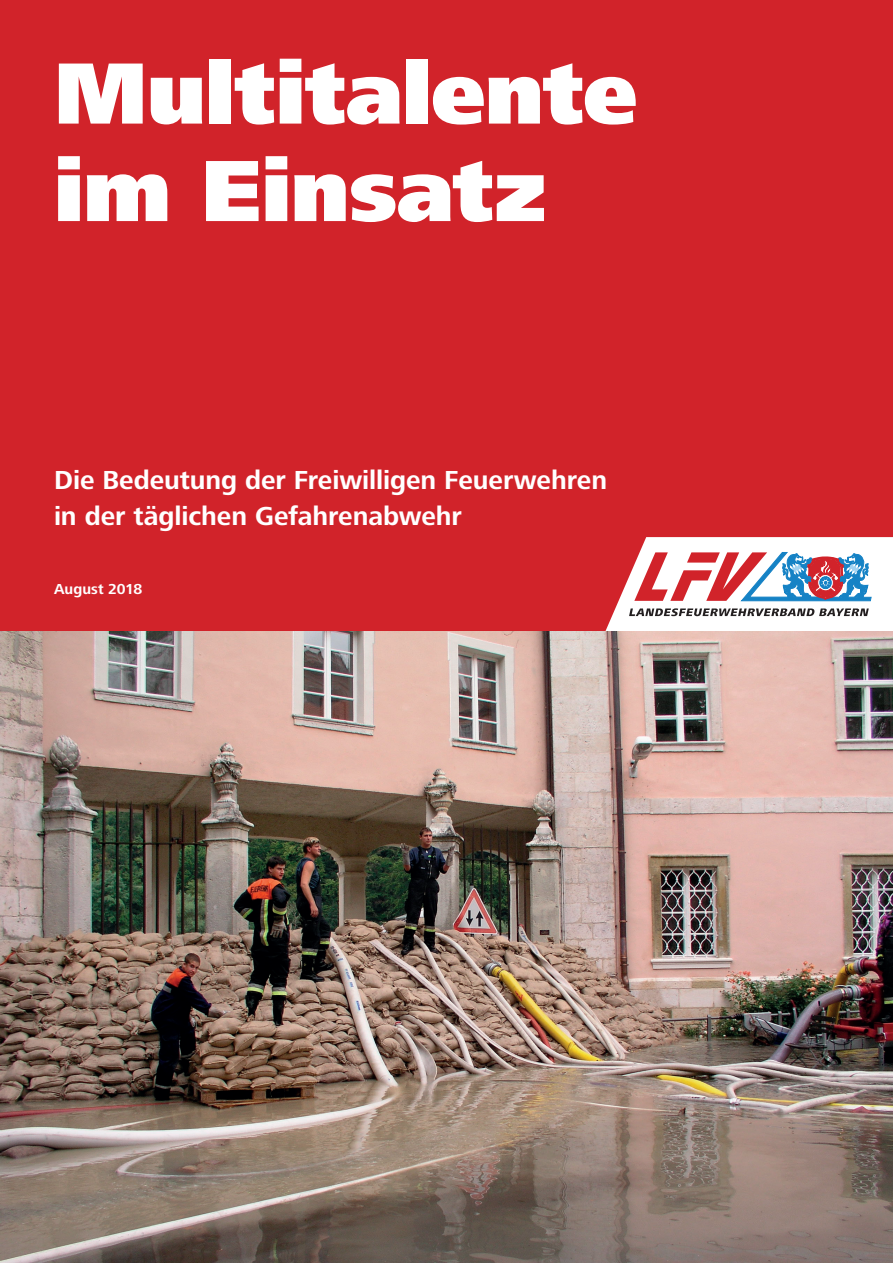
<style>
.page{position:relative;width:893px;height:1263px;background:#fff}
.page>*{position:absolute;margin:0;border:0;box-sizing:border-box;transform-origin:0 0}
.t1{font:900 90px/97.5px "Frutiger Next LT";letter-spacing:-.01em;color:#fff}
.t2{font:700 27px/36px "Frutiger Next LT";letter-spacing:-.005em;color:#fff}
.t3{font:700 15px "Frutiger Next LT";letter-spacing:.005em;color:#fff}
</style>
<div class="page">
<div style="left:0;top:0;width:893px;height:631px;background:#d1232a"></div>
<img style="left:0;top:631px;width:893px;height:632px">
<h1 class="t1" style="left:54px;top:44px;width:585px">Multitalente im Einsatz</h1>
<p class="t2" style="left:54px;top:462px;width:555px">Die Bedeutung der Freiwilligen Feuerwehren in der täglichen Gefahrenabwehr</p>
<p class="t3" style="left:54px;top:581px;width:90px">August 2018</p>
</div>
